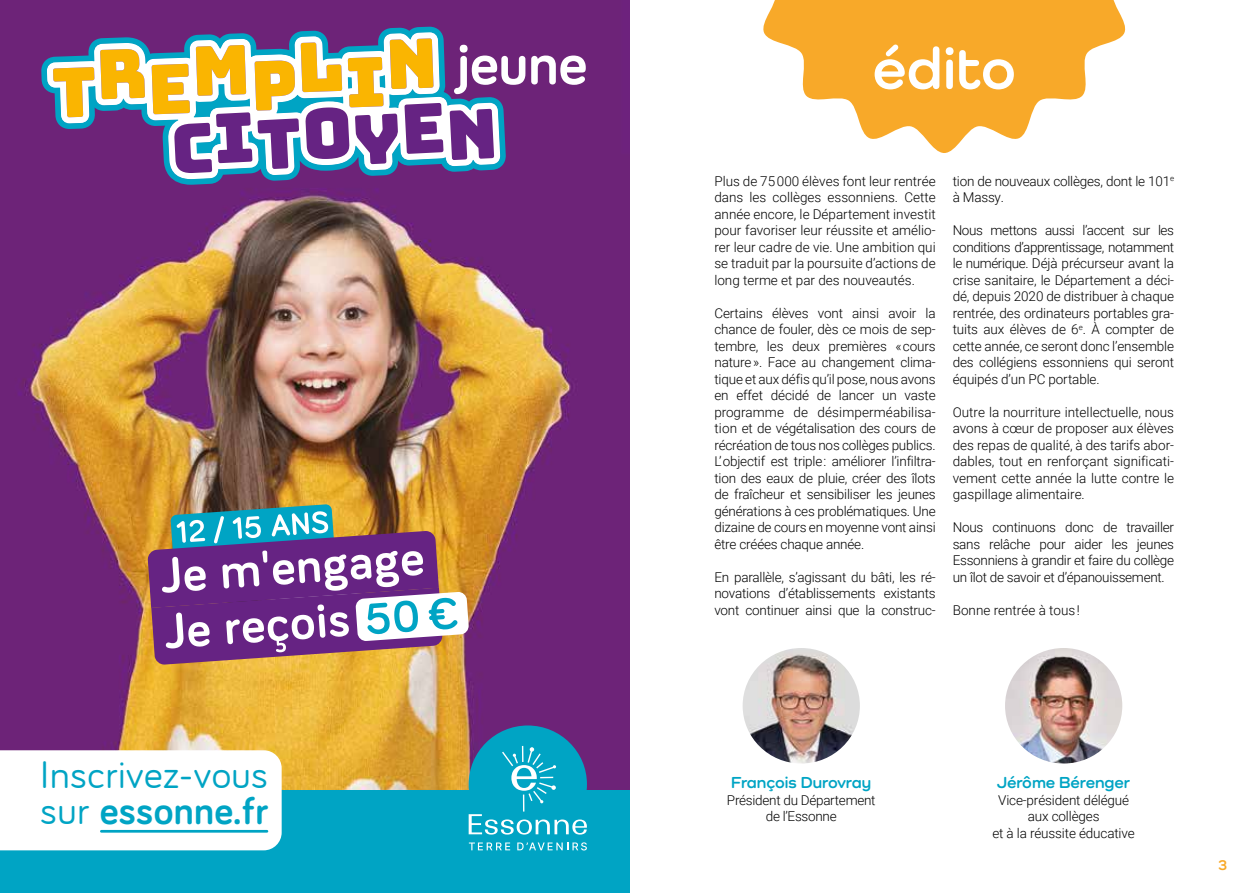
<style>
.page{position:relative;width:1259px;height:893px;background:#fff}
.page>*{position:absolute;margin:0;border:0;box-sizing:border-box;transform-origin:0 0}
.t1{font:700 60px "Como";color:#fff}
.t2{font:39.9px/35.4px "Bariol";letter-spacing:.01em;color:#00a4c4}
.t3{font:700 16.5px "Como";color:#00a4c4}
.t4{font:700 15px "Como";color:#f8a929}
.t5{font:300 13.5px/16.5px "Roboto";letter-spacing:-.01em;color:#000;text-align:justify}
.s1{font-weight:700}
</style>
<div class="page">
<svg style="left:763px;top:0;width:363px;height:153px;fill:#f8a929"></svg>
<img style="left:742px;top:648px;width:118px;height:115px">
<img style="left:1005px;top:648px;width:117px;height:115px">
<img style="left:0;top:0;width:629px;height:791px">
<svg style="left:41px;top:27px;width:465px;height:158px;background:#80628c"></svg>
<svg style="left:152px;top:38px;width:291px;height:136px"></svg>
<svg style="left:454px;top:45px;width:71px;height:49px"></svg>
<svg style="left:531px;top:56px;width:55px;height:29px"></svg>
<svg style="left:147px;top:504px;width:322px;height:161px"></svg>
<div style="left:0;top:791px;width:629px;height:102px;background:#00a4c4"></div>
<div style="left:469px;top:725px;width:118px;height:118px;background:#00a4c4;border-radius:50%"></div>
<svg style="left:469px;top:842px;width:41px;height:8px"></svg>
<svg style="left:517px;top:842px;width:70px;height:8px"></svg>
<svg style="left:469px;top:746px;width:118px;height:89px"></svg>
<div style="left:0;top:750px;width:282px;height:100px;background:#fff"></div>
<hr style="left:101px;top:830px;width:166px;height:3px;background:#00a4c4">
<h2 class="t2" style="left:40px;top:757px;width:230px">Inscrivez-vous sur <span class="s1">essonne.fr</span></h2>
<h1 class="t1" style="left:872px;top:32px;width:145px">édito</h1>
<p class="t5" style="left:714px;top:172px;width:223px">Plus de 75 000 élèves font leur rentrée dans les collèges essonniens. Cette année encore, le Département investit pour favoriser leur réussite et amélio&shy;rer leur cadre de vie. Une ambition qui se traduit par la poursuite d’actions de long terme et par des nouveautés.</p>
<p class="t5" style="left:714px;top:304px;width:223px">Certains élèves vont ainsi avoir la chance de fouler, dès ce mois de sep&shy;tembre, les deux premières « cours nature ». Face au changement clima&shy;tique et aux défis qu’il pose, nous avons en effet décidé de lancer un vaste programme de désimperméabilisa&shy;tion et de végétalisation des cours de récréation de tous nos collèges publics.<br>L’ objectif est triple : améliorer l’infiltra&shy;tion des eaux de pluie, créer des îlots de fraîcheur et sensibiliser les jeunes générations à ces problématiques. Une dizaine de cours en moyenne vont ainsi être créées chaque année.</p>
<p class="t5" style="left:714px;top:568px;width:223px">En parallèle, s’agissant du bâti, les ré&shy;novations d’établissements existants vont continuer ainsi que la construc-</p>
<p class="t5" style="left:952px;top:172px;width:223px">tion de nouveaux collèges, dont le 101<sup>e </sup>à Massy.</p>
<p class="t5" style="left:952px;top:222px;width:223px">Nous mettons aussi l’accent sur les conditions d’apprentissage, notamment le numérique. Déjà précurseur avant la crise sanitaire, le Département a déci&shy;dé, depuis 2020 de distribuer à chaque rentrée, des ordinateurs portables gra&shy;tuits aux élèves de 6<sup>e</sup>. À compter de cette année, ce seront donc l’ensemble des collégiens essonniens qui seront équipés d’un PC portable.</p>
<p class="t5" style="left:952px;top:403px;width:223px">Outre la nourriture intellectuelle, nous avons à cœur de proposer aux élèves des repas de qualité, à des tarifs abor&shy;dables, tout en renforçant significati&shy;vement cette année la lutte contre le gaspillage alimentaire.</p>
<p class="t5" style="left:952px;top:519px;width:223px">Nous continuons donc de travailler sans relâche pour aider les jeunes Essonniens à grandir et faire du collège un îlot de savoir et d’épanouissement.</p>
<p class="t5" style="left:952px;top:601px;width:129px">Bonne rentrée à tous !</p>
<p class="t3" style="left:731px;top:773px;width:142px">François Durovray</p>
<p class="t5" style="left:727px;top:791px;width:150px;text-align:center">Président du Département de l’Essonne</p>
<p class="t3" style="left:997px;top:773px;width:135px">Jérôme Bérenger</p>
<p class="t5" style="left:992px;top:791px;width:144px;text-align:center">Vice-président délégué aux collèges<br>et à la réussite éducative</p>
<p class="t4" style="left:1217px;top:856px;width:11px">3</p>
</div>
